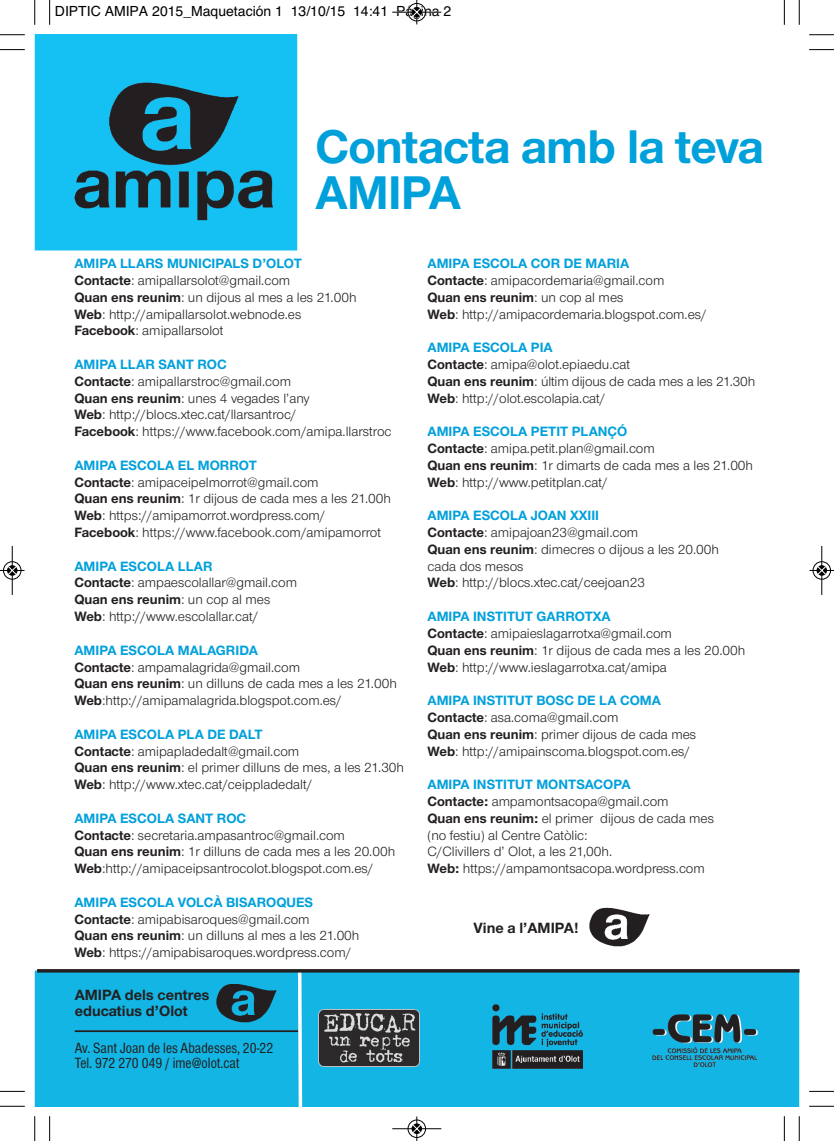
<style>
.page{position:relative;width:834px;height:1141px;background:#fff}
.page>*{position:absolute;margin:0;border:0;box-sizing:border-box;transform-origin:0 0}
.t1{font:700 49px/45.5px "Nimbus Sans Novus T";letter-spacing:-.01em;color:#00a0db}
.t2{font:condensed 15.4px/15.8px "Nimbus Sans T";color:#231f20}
.t3{font:700 15.4px/15.8px "Nimbus Sans Novus T";color:#231f20}
.t4{font:14px/16.8px "Nimbus Sans Novus T";color:#231f20}
.t5{font:14px "Helvetica";color:#000}
.s1{font-weight:700;color:#00a0db}
.s2{font-weight:700}
</style>
<div class="page">
<div style="left:35px;top:971px;width:764px;height:135px;background:#13b5e4"></div>
<div style="left:35px;top:35px;width:262px;height:215px;background:#15c0f2"></div>
<img style="left:214px;top:982px;width:64px;height:42px">
<hr style="left:75px;top:1030px;width:223px;height:2px;background:#231f20">
<svg style="left:296px;top:973px;width:8px;height:133px"></svg>
<img style="left:493px;top:1004px;width:89px;height:64px">
<img style="left:318px;top:1009px;width:101px;height:58px">
<img style="left:652px;top:1014px;width:105px;height:54px">
<svg style="left:37px;top:969px;width:762px;height:4px"></svg>
<img style="left:67px;top:71px;width:213px;height:161px">
<img style="left:589px;top:907px;width:61px;height:40px">
<svg style="left:49px;top:0;width:1px;height:25px"></svg>
<svg style="left:0;top:49px;width:25px;height:1px"></svg>
<svg style="left:783px;top:0;width:1px;height:25px"></svg>
<svg style="left:809px;top:49px;width:24px;height:1px"></svg>
<svg style="left:49px;top:1116px;width:1px;height:25px"></svg>
<svg style="left:0;top:1091px;width:25px;height:1px"></svg>
<svg style="left:783px;top:1116px;width:1px;height:25px"></svg>
<svg style="left:809px;top:1091px;width:24px;height:1px"></svg>
<svg style="left:34px;top:0;width:1px;height:25px"></svg>
<svg style="left:0;top:34px;width:25px;height:1px"></svg>
<svg style="left:798px;top:0;width:1px;height:25px"></svg>
<svg style="left:809px;top:34px;width:24px;height:1px"></svg>
<svg style="left:34px;top:1116px;width:1px;height:25px"></svg>
<svg style="left:0;top:1106px;width:25px;height:1px"></svg>
<svg style="left:798px;top:1116px;width:1px;height:25px"></svg>
<svg style="left:809px;top:1106px;width:24px;height:1px"></svg>
<div style="left:407px;top:3px;width:19px;height:19px;border:1px solid #fff;border-radius:50%"></div>
<hr style="left:392px;top:12px;width:49px;height:1px;background:#000">
<div style="left:408px;top:3px;width:17px;height:18px;border:1px solid #000;border-radius:50%"></div>
<svg style="left:412px;top:0;width:9px;height:24px"></svg>
<div style="left:407px;top:1119px;width:19px;height:19px;border:1px solid #fff;border-radius:50%"></div>
<hr style="left:392px;top:1128px;width:49px;height:1px;background:#000">
<div style="left:408px;top:1120px;width:17px;height:18px;border:1px solid #000;border-radius:50%"></div>
<svg style="left:412px;top:1116px;width:9px;height:25px"></svg>
<div style="left:3px;top:561px;width:19px;height:19px;border:1px solid #fff;border-radius:50%"></div>
<hr style="left:12px;top:546px;width:1px;height:49px;background:#000">
<div style="left:3px;top:561px;width:18px;height:18px;border:1px solid #000;border-radius:50%"></div>
<svg style="left:0;top:566px;width:24px;height:9px"></svg>
<div style="left:812px;top:561px;width:19px;height:19px;border:1px solid #fff;border-radius:50%"></div>
<hr style="left:821px;top:546px;width:1px;height:49px;background:#000">
<div style="left:812px;top:561px;width:18px;height:18px;border:1px solid #000;border-radius:50%"></div>
<svg style="left:809px;top:566px;width:24px;height:9px"></svg>
<p class="t5" style="left:55px;top:3px;width:398px">DIPTIC AMIPA 2015_Maquetación 1 13/10/15 14:41 Página 2</p>
<h1 class="t1" style="left:315px;top:123px;width:449px">Contacta amb la teva<br>AMIPA</h1>
<p class="t4" style="left:74px;top:255px;width:283px"><span class="s1">AMIPA LLARS MUNICIPALS D’OLOT </span><span class="s2">Contacte</span>: amipallarsolot@gmail.com<br><span class="s2">Quan ens reunim</span>: un dijous al mes a les 21.00h <span class="s2">Web</span>: http://amipallarsolot.webnode.es <span class="s2">Facebook</span>: amipallarsolot</p>
<p class="t4" style="left:74px;top:356px;width:318px"><span class="s1">AMIPA LLAR SANT ROC<br></span><span class="s2">Contacte</span>: amipallarstroc@gmail.com<br><span class="s2">Quan ens reunim</span>: unes 4 vegades l’any<br><span class="s2">Web</span>: http://blocs.xtec.cat/llarsantroc/<br><span class="s2">Facebook</span>: https://www.facebook.com/amipa.llarstroc</p>
<p class="t4" style="left:74px;top:457px;width:318px"><span class="s1">AMIPA ESCOLA EL MORROT<br></span><span class="s2">Contacte</span>: amipaceipelmorrot@gmail.com<br><span class="s2">Quan ens reunim</span>: 1r dijous de cada mes a les 21.00h <span class="s2">Web</span>: https://amipamorrot.wordpress.com/ <span class="s2">Facebook</span>: https://www.facebook.com/amipamorrot</p>
<p class="t4" style="left:74px;top:557px;width:224px"><span class="s1">AMIPA ESCOLA LLAR<br></span><span class="s2">Contacte</span>: ampaescolallar@gmail.com<br><span class="s2">Quan ens reunim</span>: un cop al mes<br><span class="s2">Web</span>: http://www.escolallar.cat/</p>
<p class="t4" style="left:74px;top:641px;width:324px"><span class="s1">AMIPA ESCOLA MALAGRIDA<br></span><span class="s2">Contacte</span>: ampamalagrida@gmail.com<br><span class="s2">Quan ens reunim</span>: un dilluns de cada mes a les 21.00h <span class="s2">Web</span>:http://amipamalagrida.blogspot.com.es/</p>
<p class="t4" style="left:74px;top:725px;width:331px"><span class="s1">AMIPA ESCOLA PLA DE DALT<br></span><span class="s2">Contacte</span>: amipapladedalt@gmail.com<br><span class="s2">Quan ens reunim</span>: el primer dilluns de mes, a les 21.30h <span class="s2">Web</span>: http://www.xtec.cat/ceippladedalt/</p>
<p class="t4" style="left:74px;top:809px;width:322px"><span class="s1">AMIPA ESCOLA SANT ROC<br></span><span class="s2">Contacte</span>: secretaria.ampasantroc@gmail.com<br><span class="s2">Quan ens reunim</span>: 1r dilluns de cada mes a les 20.00h <span class="s2">Web</span>:http://amipaceipsantrocolot.blogspot.com.es/</p>
<p class="t4" style="left:74px;top:893px;width:286px"><span class="s1">AMIPA ESCOLA VOLCÀ BISAROQUES </span><span class="s2">Contacte</span>: amipabisaroques@gmail.com<br><span class="s2">Quan ens reunim</span>: un dilluns al mes a les 21.00h <span class="s2">Web</span>: https://amipabisaroques.wordpress.com/</p>
<p class="t3" style="left:75px;top:987px;width:136px">AMIPA dels centres educatius d’Olot</p>
<p class="t2" style="left:75px;top:1039px;width:200px">Av. Sant Joan de les Abadesses, 20-22<br>Tel. 972 270 049 / ime@olot.cat</p>
<p class="t4" style="left:427px;top:255px;width:280px"><span class="s1">AMIPA ESCOLA COR DE MARIA<br></span><span class="s2">Contacte</span>: amipacordemaria@gmail.com<br><span class="s2">Quan ens reunim</span>: un cop al mes<br><span class="s2">Web</span>: http://amipacordemaria.blogspot.com.es/</p>
<p class="t4" style="left:427px;top:339px;width:329px"><span class="s1">AMIPA ESCOLA PIA<br></span><span class="s2">Contacte</span>: amipa@olot.epiaedu.cat<br><span class="s2">Quan ens reunim</span>: últim dijous de cada mes a les 21.30h <span class="s2">Web</span>: http://olot.escolapia.cat/</p>
<p class="t4" style="left:427px;top:423px;width:327px"><span class="s1">AMIPA ESCOLA PETIT PLANÇÓ<br></span><span class="s2">Contacte</span>: amipa.petit.plan@gmail.com<br><span class="s2">Quan ens reunim</span>: 1r dimarts de cada mes a les 21.00h <span class="s2">Web</span>: http://www.petitplan.cat/</p>
<p class="t4" style="left:427px;top:507px;width:293px"><span class="s1">AMIPA ESCOLA JOAN XXIII<br></span><span class="s2">Contacte</span>: amipajoan23@gmail.com<br><span class="s2">Quan ens reunim</span>: dimecres o dijous a les 20.00h cada dos mesos<br><span class="s2">Web</span>: http://blocs.xtec.cat/ceejoan23</p>
<p class="t4" style="left:427px;top:608px;width:319px"><span class="s1">AMIPA INSTITUT GARROTXA<br></span><span class="s2">Contacte</span>: amipaieslagarrotxa@gmail.com<br><span class="s2">Quan ens reunim</span>: 1r dijous de cada mes a les 20.00h <span class="s2">Web</span>: http://www.ieslagarrotxa.cat/amipa</p>
<p class="t4" style="left:427px;top:692px;width:270px"><span class="s1">AMIPA INSTITUT BOSC DE LA COMA </span><span class="s2">Contacte</span>: asa.coma@gmail.com<br><span class="s2">Quan ens reunim</span>: primer dijous de cada mes <span class="s2">Web</span>: http://amipainscoma.blogspot.com.es/</p>
<p class="t4" style="left:427px;top:776px;width:288px"><span class="s1">AMIPA INSTITUT MONTSACOPA<br></span><span class="s2">Contacte:</span> ampamontsacopa@gmail.com<br><span class="s2">Quan ens reunim:</span> el primer dijous de cada mes (no festiu) al Centre Catòlic:<br>C/Clivillers d’ Olot, a les 21,00h.<br><span class="s2">Web:</span> https://ampamontsacopa.wordpress.com</p>
<p class="t3" style="left:473px;top:920px;width:107px">Vine a l’AMIPA!</p>
</div>
